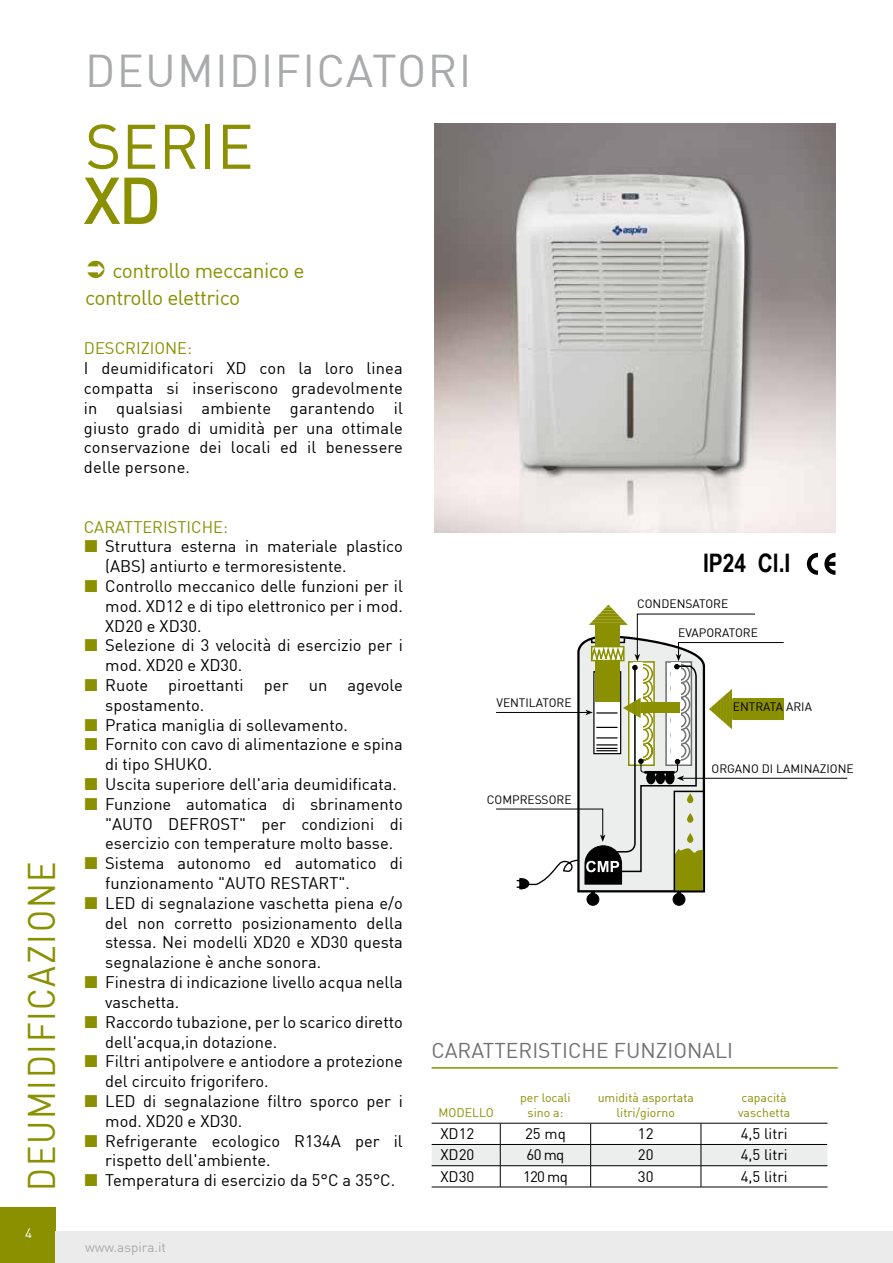
<style>
.page{position:relative;width:893px;height:1263px;background:#fff}
.page>*{position:absolute;margin:0;border:0;box-sizing:border-box;transform-origin:0 0}
.t1{font:61.8px/54px "DIN";color:#8a9000}
.t2{font:45px "DIN";color:#a9aaac}
.t3{font:37.8px "DIN";letter-spacing:.05em;color:#8a9000;scale:.9 1}
.t4{font:700 25.5px "Arial Narrow";color:#000}
.t5{font:21px/27px "DIN";letter-spacing:-.025em;color:#8a9000}
.t6{font:21px "DIN";color:#707172}
.t7{font:16.5px/19.8px "DIN";color:#000;text-align:justify}
.t8{font:16.5px "DIN";color:#8a9000}
.t9{font:15px "DIN";color:#000}
.t10{font:13.5px "DIN";color:#a9aaac}
.t11{font:13.5px "DIN";color:#fff}
.t12{font:12.3px/14.7px "DIN";color:#8a9000;text-align:center}
.t13{font:12px "DIN";color:#000}
</style>
<div class="page">
<div style="left:0;top:1208px;width:55px;height:55px;background:#8a9000"></div>
<div style="left:55px;top:1232px;width:838px;height:31px;background:#ebebec"></div>
<img style="left:435px;top:123px;width:401px;height:410px">
<svg style="left:807px;top:553px;width:11px;height:22px"></svg>
<svg style="left:824px;top:553px;width:11px;height:22px"></svg>
<svg style="left:84px;top:177px;width:74px;height:47px"></svg>
<hr style="left:432px;top:1187px;width:68px;height:1px;background:#000">
<hr style="left:500px;top:1187px;width:91px;height:1px;background:#000">
<hr style="left:591px;top:1187px;width:110px;height:1px;background:#000">
<hr style="left:701px;top:1187px;width:126px;height:1px;background:#000">
<svg style="left:432px;top:1123px;width:395px;height:64px"></svg>
<div style="left:587px;top:893px;width:12px;height:12px;background:#000;border-radius:50%"></div>
<div style="left:586px;top:893px;width:13px;height:13px;border:1px solid #000;border-radius:50%"></div>
<div style="left:673px;top:893px;width:12px;height:12px;background:#000;border-radius:50%"></div>
<div style="left:673px;top:893px;width:12px;height:13px;border:1px solid #000;border-radius:50%"></div>
<hr style="left:682px;top:778px;width:165px;height:1px;background:#000">
<svg style="left:496px;top:604px;width:288px;height:292px"></svg>
<hr style="left:432px;top:1067px;width:406px;height:2px;background:#8a9000">
<h3 class="t3" style="left:18px;top:1191px;width:367px;rotate:-90deg">DEUMIDIFICAZIONE</h3>
<p class="t11" style="left:25px;top:1225px;width:9px">4</p>
<h2 class="t2" style="left:85px;top:43px;width:27px">deumidificatori</h2>
<h1 class="t1" style="left:85px;top:118px;width:170px">SERIE<br>XD</h1>
<p class="t5" style="left:85px;top:257px;width:221px;text-indent:27px">controllo meccanico e controllo elettrico</p>
<p class="t8" style="left:84px;top:338px;width:110px">DESCRIZIONE:</p>
<p class="t7" style="left:84px;top:358px;width:320px">I deumidificatori XD con la loro linea compatta si inseriscono gradevolmente in qualsiasi ambiente garantendo il giusto grado di umidità per una ottimale conservazione dei locali ed il benessere delle persone.</p>
<p class="t8" style="left:84px;top:516px;width:145px">CARATTERISTICHE:</p>
<p class="t7" style="left:105px;top:536px;width:299px;text-align:left">Struttura esterna in materiale plastico (ABS) antiurto e termoresistente.<br>Controllo meccanico delle funzioni per il mod. XD12 e di tipo elettronico per i mod.<br>XD20 e XD30.<br>Selezione di 3 velocità di esercizio per i mod. XD20 e XD30.<br>Ruote piroettanti per un agevole spostamento.<br>Pratica maniglia di sollevamento.<br>Fornito con cavo di alimentazione e spina di tipo SHUKO.<br>Uscita superiore dell'aria deumidificata.<br>Funzione automatica di sbrinamento "AUTO DEFROST" per condizioni di esercizio con temperature molto basse.<br>Sistema autonomo ed automatico di funzionamento "AUTO RESTART".<br>LED di segnalazione vaschetta piena e/o del non corretto posizionamento della stessa. Nei modelli XD20 e XD30 questa segnalazione è anche sonora.<br>Finestra di indicazione livello acqua nella vaschetta.<br>Raccordo tubazione, per lo scarico diretto dell'acqua,in dotazione.<br>Filtri antipolvere e antiodore a protezione del circuito frigorifero.<br>LED di segnalazione filtro sporco per i mod. XD20 e XD30.<br>Refrigerante ecologico R134a per il rispetto dell'ambiente.<br>Temperatura di esercizio da 5°C a 35°C.</p>
<p class="t10" style="left:85px;top:1239px;width:82px">www.aspira.it</p>
<h3 class="t4" style="left:703px;top:544px;width:89px">IP24 Cl.I</h3>
<p class="t13" style="left:637px;top:596px;width:9px">condensatore</p>
<p class="t13" style="left:496px;top:695px;width:15px">ventilatore</p>
<p class="t13" style="left:487px;top:792px;width:9px">compressore</p>
<p class="t13" style="left:678px;top:625px;width:22px">evaporatore</p>
<p class="t13" style="left:733px;top:699px;width:8px">entrata</p>
<p class="t13" style="left:786px;top:699px;width:8px">aria</p>
<p class="t13" style="left:712px;top:761px;width:32px">organo</p>
<p class="t13" style="left:762px;top:761px;width:23px">di laminazione</p>
<p class="t6" style="left:432px;top:1037px;width:13px">caratteristiche</p>
<p class="t6" style="left:614px;top:1037px;width:13px">funzionali</p>
<p class="t12" style="left:438px;top:1105px;width:57px">MODELLO</p>
<p class="t12" style="left:520px;top:1090px;width:52px">per locali sino a:</p>
<p class="t12" style="left:598px;top:1090px;width:98px">umidità asportata litri/giorno</p>
<p class="t12" style="left:738px;top:1090px;width:53px;text-align:left">capacità vaschetta</p>
<p class="t9" style="left:440px;top:1124px;width:36px">XD12</p>
<p class="t9" style="left:525px;top:1124px;width:42px">25 mq</p>
<p class="t9" style="left:638px;top:1124px;width:17px">12</p>
<p class="t9" style="left:741px;top:1124px;width:48px">4,5 litri</p>
<p class="t9" style="left:440px;top:1146px;width:36px">XD20</p>
<p class="t9" style="left:527px;top:1146px;width:39px">60 mq</p>
<p class="t9" style="left:638px;top:1146px;width:17px">20</p>
<p class="t9" style="left:741px;top:1146px;width:48px">4,5 litri</p>
<p class="t9" style="left:440px;top:1167px;width:36px">XD30</p>
<p class="t9" style="left:523px;top:1167px;width:46px">120 mq</p>
<p class="t9" style="left:638px;top:1167px;width:17px">30</p>
<p class="t9" style="left:741px;top:1167px;width:48px">4,5 litri</p>
</div>
